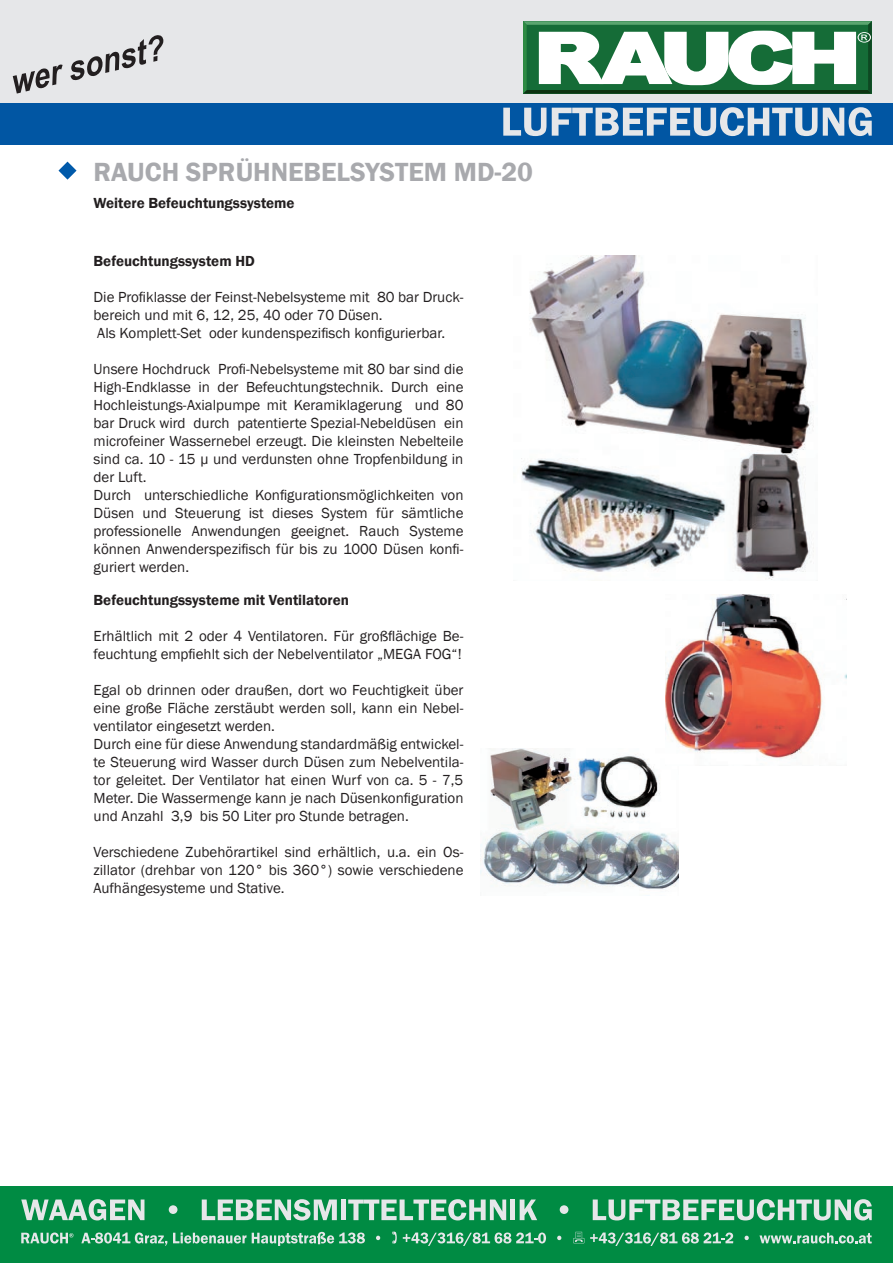
<style>
.page{position:relative;width:893px;height:1263px;background:#fff}
.page>*{position:absolute;margin:0;border:0;box-sizing:border-box;transform-origin:0 0}
.t1{font:600 27px "Franklin Gothic";color:#a8a9ad}
.t2{font:15px/18px "Franklin Gothic";color:#231f20;text-align:justify}
.t3{font:600 15px "Franklin Gothic";color:#231f20}
</style>
<div class="page">
<div style="left:0;top:102px;width:893px;height:43px;background:#0156a3"></div>
<div style="left:0;top:0;width:893px;height:102px;background:#e6e7e9"></div>
<svg style="left:523px;top:21px;width:349px;height:73px;background:#87b196"></svg>
<div style="left:0;top:1186px;width:893px;height:77px;background:#008b43"></div>
<svg style="left:13px;top:64px;width:50px;height:30px"></svg>
<svg style="left:70px;top:35px;width:93px;height:45px"></svg>
<svg style="left:21px;top:1232px;width:52px;height:11px"></svg>
<svg style="left:81px;top:1232px;width:86px;height:14px"></svg>
<svg style="left:173px;top:1232px;width:73px;height:11px"></svg>
<svg style="left:252px;top:1232px;width:113px;height:14px"></svg>
<svg style="left:376px;top:1236px;width:4px;height:4px"></svg>
<svg style="left:392px;top:1231px;width:5px;height:12px"></svg>
<svg style="left:403px;top:1232px;width:143px;height:14px"></svg>
<svg style="left:557px;top:1236px;width:4px;height:4px"></svg>
<svg style="left:573px;top:1232px;width:11px;height:11px"></svg>
<svg style="left:590px;top:1232px;width:143px;height:14px"></svg>
<svg style="left:745px;top:1236px;width:4px;height:4px"></svg>
<svg style="left:759px;top:1233px;width:113px;height:10px"></svg>
<svg style="left:21px;top:1199px;width:123px;height:21px"></svg>
<svg style="left:169px;top:1205px;width:8px;height:9px"></svg>
<svg style="left:202px;top:1199px;width:135px;height:21px"></svg>
<div style="left:341px;top:1199px;width:5px;height:21px;background:#e6e7e9"></div>
<svg style="left:348px;top:1199px;width:158px;height:21px"></svg>
<div style="left:510px;top:1199px;width:5px;height:21px;background:#e6e7e9"></div>
<svg style="left:520px;top:1199px;width:17px;height:21px"></svg>
<svg style="left:560px;top:1205px;width:8px;height:9px"></svg>
<svg style="left:593px;top:1199px;width:279px;height:21px"></svg>
<svg style="left:503px;top:108px;width:43px;height:28px"></svg>
<svg style="left:552px;top:107px;width:265px;height:29px"></svg>
<svg style="left:823px;top:107px;width:49px;height:29px"></svg>
<svg style="left:58px;top:162px;width:19px;height:18px"></svg>
<img style="left:521px;top:255px;width:293px;height:325px">
<img style="left:480px;top:748px;width:199px;height:141px">
<img style="left:666px;top:594px;width:180px;height:171px">
<p class="t1" style="left:94px;top:155px;width:441px">RAUCH SPRÜHNEBELSYSTEM MD-20</p>
<p class="t3" style="left:94px;top:194px;width:203px">Weitere Befeuchtungssysteme</p>
<p class="t3" style="left:94px;top:251px;width:163px">Befeuchtungssystem HD</p>
<p class="t2" style="left:94px;top:288px;width:371px">Die Profiklasse der Feinst-Nebelsysteme mit 80 bar Druck&shy;bereich und mit 6, 12, 25, 40 oder 70 Düsen.</p>
<p class="t2" style="left:97px;top:324px;width:349px">Als Komplett-Set oder kundenspezifisch konfigurierbar.</p>
<p class="t2" style="left:94px;top:360px;width:371px">Unsere Hochdruck Profi-Nebelsysteme mit 80 bar sind die High-Endklasse in der Befeuchtungstechnik. Durch eine Hochleistungs-Axialpumpe mit Keramiklagerung und 80 bar Druck wird durch patentierte Spezial-Nebeldüsen ein microfeiner Wassernebel erzeugt. Die kleinsten Nebelteile sind ca. 10 - 15 µ und verdunsten ohne Tropfenbildung in der Luft.</p>
<p class="t2" style="left:94px;top:486px;width:371px">Durch unterschiedliche Konfigurationsmöglichkeiten von Düsen und Steuerung ist dieses System für sämtliche professionelle Anwendungen geeignet. Rauch Systeme können Anwenderspezifisch für bis zu 1000 Düsen konfi&shy;guriert werden.</p>
<p class="t3" style="left:94px;top:590px;width:257px">Befeuchtungssysteme mit Ventilatoren</p>
<p class="t2" style="left:94px;top:627px;width:371px">Erhältlich mit 2 oder 4 Ventilatoren. Für großflächige Be&shy;feuchtung empfiehlt sich der Nebelventilator „MEGA FOG“!</p>
<p class="t2" style="left:94px;top:681px;width:371px">Egal ob drinnen oder draußen, dort wo Feuchtigkeit über eine große Fläche zerstäubt werden soll, kann ein Nebel&shy;ventilator eingesetzt werden.</p>
<p class="t2" style="left:94px;top:735px;width:371px">Durch eine für diese Anwendung standardmäßig entwickel&shy;te Steuerung wird Wasser durch Düsen zum Nebelventila&shy;tor geleitet. Der Ventilator hat einen Wurf von ca. 5 - 7,5<br>Meter. Die Wassermenge kann je nach Düsenkonfiguration und Anzahl 3,9 bis 50 Liter pro Stunde betragen.</p>
<p class="t2" style="left:94px;top:843px;width:371px">Verschiedene Zubehörartikel sind erhältlich, u.a. ein Os&shy;zillator (drehbar von 120° bis 360°) sowie verschiedene Aufhängesysteme und Stative.</p>
</div>
